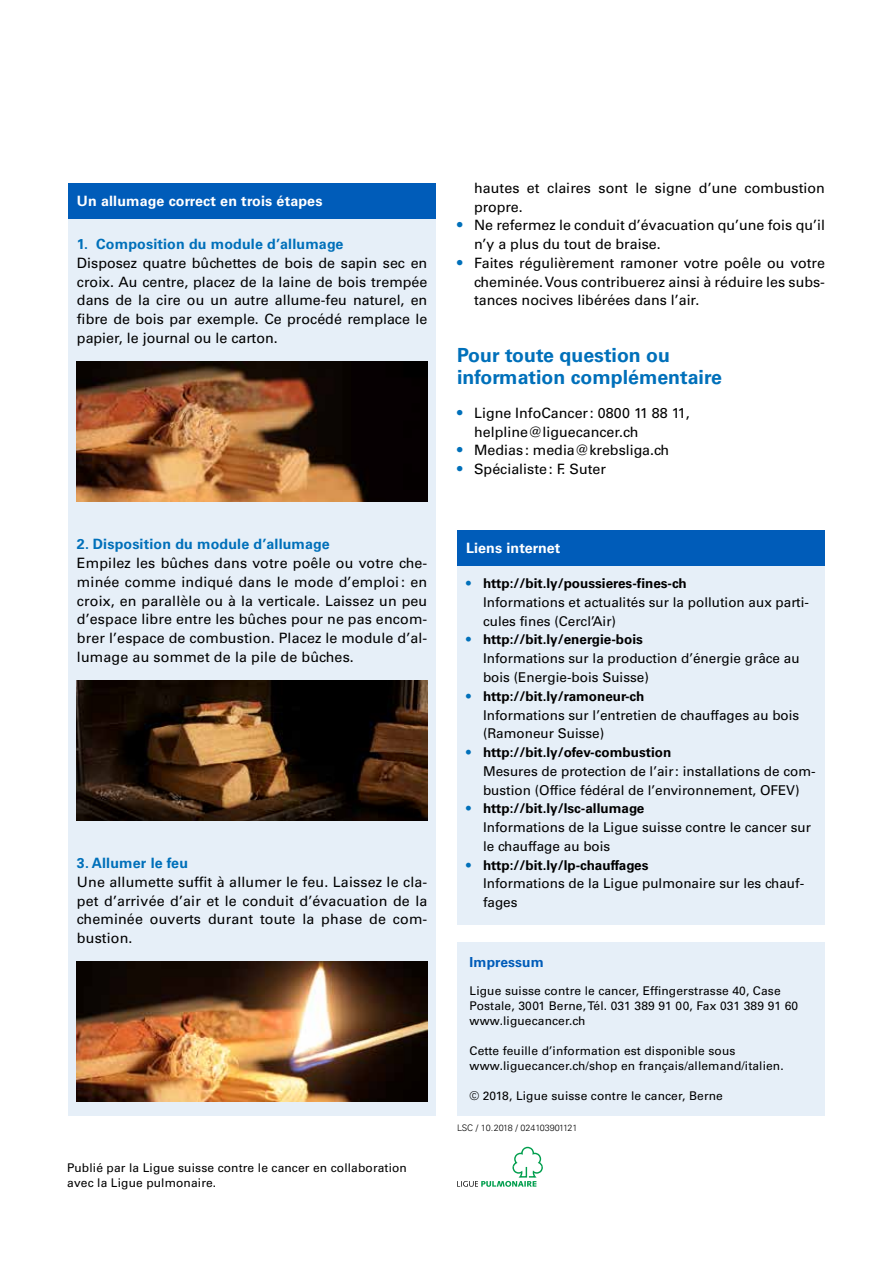
<style>
.page{position:relative;width:893px;height:1263px;background:#fff}
.page>*{position:absolute;margin:0;border:0;box-sizing:border-box;transform-origin:0 0}
.t1{font:700 19.5px/22.5px "Univers LT Std";color:#0070ba}
.t2{font:14.25px/18.8px "Univers LT Std";color:#000;text-align:justify}
.t3{font:700 14.25px "Univers LT Std";letter-spacing:.01em;color:#0070ba}
.t4{font:700 14.25px "Univers LT Std";letter-spacing:.01em;color:#fff}
.t5{font:700 13.8px "Univers LT Std";letter-spacing:.01em;color:#005cb9}
.t6{font:13.5px/18.8px "Univers LT Std";color:#000}
.t7{font:12px/15px "Univers LT Std";letter-spacing:.01em;color:#000}
.t8{font:300 9px "Univers LT Std";color:#000}
.s1{font-size:15px;color:#0070ba}
.s2{color:#0070ba}
.s3{font-weight:700}
</style>
<div class="page">
<div style="left:457px;top:942px;width:368px;height:173px;background:#e6eff8"></div>
<div style="left:68px;top:189px;width:368px;height:926px;background:#e6eff8"></div>
<div style="left:68px;top:184px;width:368px;height:35px;background:#005cb9"></div>
<div style="left:457px;top:536px;width:368px;height:388px;background:#e6eff8"></div>
<div style="left:457px;top:530px;width:368px;height:36px;background:#005cb9"></div>
<img style="left:77px;top:362px;width:350px;height:140px">
<img style="left:77px;top:680px;width:350px;height:140px">
<img style="left:77px;top:962px;width:350px;height:140px">
<svg style="left:457px;top:1147px;width:86px;height:40px"></svg>
<p class="t4" style="left:77px;top:193px;width:247px">Un allumage correct en trois étapes</p>
<p class="t3" style="left:77px;top:236px;width:268px">1. Composition du module d’allumage</p>
<p class="t2" style="left:77px;top:254px;width:352px">Disposez quatre bûchettes de bois de sapin sec en croix. Au centre, placez de la laine de bois trempée dans de la cire ou un autre allume-feu naturel, en fibre de bois par exemple. Ce procédé remplace le papier, le journal ou le carton.</p>
<p class="t3" style="left:77px;top:536px;width:254px">2. Disposition du module d’allumage</p>
<p class="t2" style="left:77px;top:554px;width:352px">Empilez les bûches dans votre poêle ou votre che&shy;minée comme indiqué dans le mode d’emploi : en croix, en parallèle ou à la verticale. Laissez un peu d’espace libre entre les bûches pour ne pas encom&shy;brer l’espace de combustion. Placez le module d’al&shy;lumage au sommet de la pile de bûches.</p>
<p class="t3" style="left:77px;top:855px;width:113px">3. Allumer le feu</p>
<p class="t2" style="left:77px;top:872px;width:352px">Une allumette suffit à allumer le feu. Laissez le cla&shy;pet d’arrivée d’air et le conduit d’évacuation de la cheminée ouverts durant toute la phase de com&shy;bustion.</p>
<p class="t7" style="left:67px;top:1160px;width:341px">Publié par la Ligue suisse contre le cancer en collaboration avec la Ligue pulmonaire.</p>
<p class="t2" style="left:474px;top:179px;width:352px">hautes et claires sont le signe d’une combustion propre.</p>
<p class="t2" style="left:474px;top:216px;width:352px;text-indent:-17px"><span class="s1">•</span> Ne refermez le conduit d’évacuation qu’une fois qu’il n’y a plus du tout de braise.</p>
<p class="t2" style="left:474px;top:254px;width:352px;text-indent:-17px"><span class="s1">•</span> Faites régulièrement ramoner votre poêle ou votre cheminée. Vous contribuerez ainsi à réduire les subs&shy;tances nocives libérées dans l’air.</p>
<h1 class="t1" style="left:457px;top:344px;width:266px">Pour toute question ou information complémentaire</h1>
<p class="t2" style="left:474px;top:404px;width:217px;text-indent:-17px"><span class="s1">•</span> Ligne InfoCancer: 0800 11 88 11, helpline@liguecancer.ch</p>
<p class="t2" style="left:457px;top:441px;width:214px"><span class="s1">•</span> Medias : media@krebsliga.ch</p>
<p class="t2" style="left:457px;top:460px;width:150px"><span class="s1">•</span> Spécialiste: F. Suter</p>
<p class="t4" style="left:466px;top:539px;width:96px">Liens internet</p>
<p class="t6" style="left:483px;top:574px;width:327px;text-indent:-17px"><span class="s2">•</span> <span class="s3">http://bit.ly/poussieres-fines-ch<br></span>Informations et actualités sur la pollution aux parti&shy;cules fines (Cercl’Air)</p>
<p class="t6" style="left:483px;top:630px;width:318px;text-indent:-17px"><span class="s2">•</span> <span class="s3">http://bit.ly/energie-bois<br></span>Informations sur la production d’énergie grâce au bois (Energie-bois Suisse)</p>
<p class="t6" style="left:483px;top:687px;width:318px;text-indent:-17px"><span class="s2">•</span> <span class="s3">http://bit.ly/ramoneur-ch<br></span>Informations sur l’entretien de chauffages au bois (Ramoneur Suisse)</p>
<p class="t6" style="left:483px;top:743px;width:334px;text-indent:-17px"><span class="s2">•</span> <span class="s3">http://bit.ly/ofev-combustion<br></span>Mesures de protection de l’air: installations de com&shy;bustion (Office fédéral de l’environnement, OFEV)</p>
<p class="t6" style="left:483px;top:799px;width:329px;text-indent:-17px"><span class="s2">•</span> <span class="s3">http://bit.ly/lsc-allumage<br></span>Informations de la Ligue suisse contre le cancer sur le chauffage au bois</p>
<p class="t6" style="left:483px;top:855px;width:323px;text-indent:-17px"><span class="s2">•</span> <span class="s3">http://bit.ly/lp-chauffages<br></span>Informations de la Ligue pulmonaire sur les chauf&shy;fages</p>
<p class="t5" style="left:470px;top:954px;width:76px">Impressum</p>
<p class="t7" style="left:470px;top:983px;width:330px">Ligue suisse contre le cancer, Effingerstrasse 40, Case<br>Postale, 3001 Berne, Tél. 031 389 91 00, Fax 031 389 91 60 www.liguecancer.ch</p>
<p class="t7" style="left:470px;top:1043px;width:316px">Cette feuille d’information est disponible sous www.liguecancer.ch/shop en français/allemand/italien.</p>
<p class="t7" style="left:470px;top:1088px;width:255px">© 2018, Ligue suisse contre le cancer, Berne</p>
<p class="t8" style="left:457px;top:1122px;width:122px">LSC / 10.2018 / 024103901121</p>
</div>
